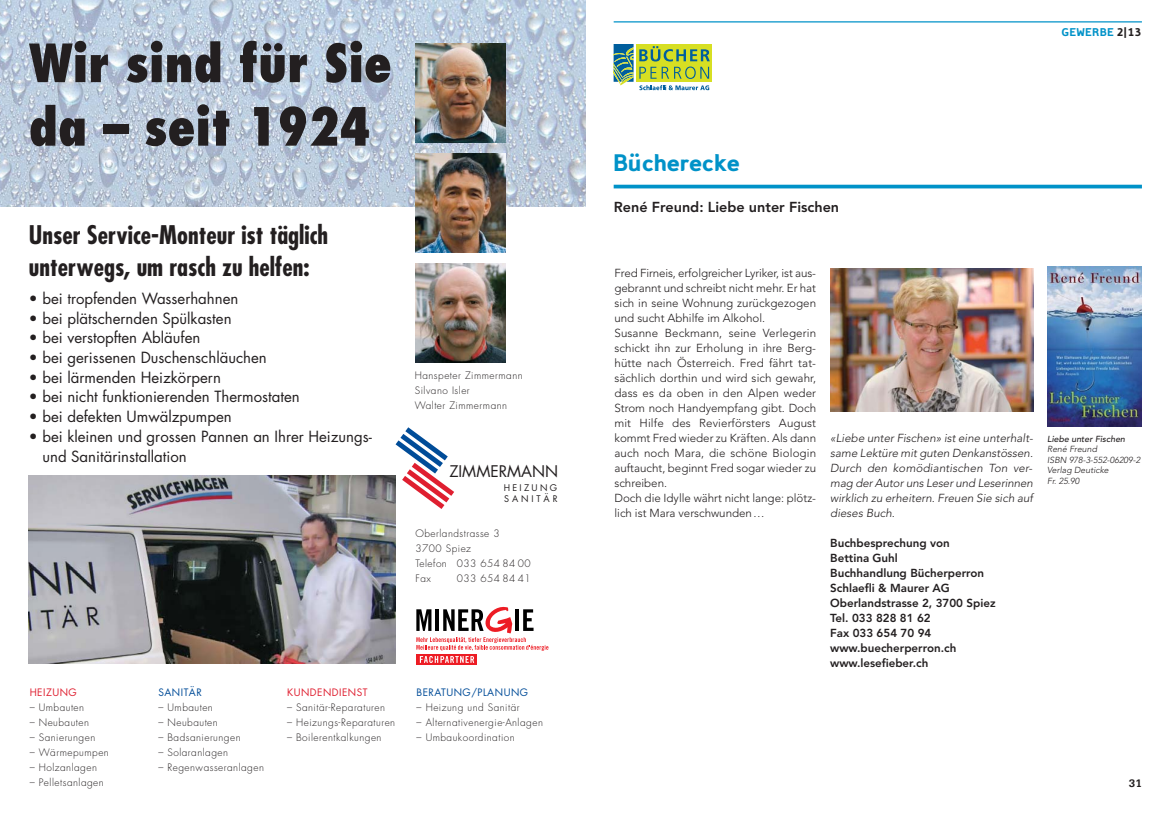
<style>
.page{position:relative;width:1170px;height:815px;background:#fff}
.page>*{position:absolute;margin:0;border:0;box-sizing:border-box;transform-origin:0 0}
.t1{font:800 condensed 51.25px/63.5px "Futura";color:#231f20}
.t2{font:700 condensed 25px/32.4px "Futura";color:#231f20}
.t3{font:900 25px "Domestos 98";letter-spacing:.025em;color:#0092c8}
.t4{font:15.62px "Futura";color:#231f20}
.t5{font:15px/19.8px "Futura";color:#231f20}
.t6{font:800 14.38px "Avenir";color:#231f20}
.t7{font:900 11.75px "Domestos 98";letter-spacing:.075em;color:#0092c8}
.t8{font:300 11.5px/15px "Avenir";color:#231f20}
.t9{font:800 11.5px/15px "Avenir";color:#231f20}
.t10{font:700 11.5px "Serifa";color:#231f20}
.t11{font:300 10px/15px "Futura";letter-spacing:.05em;color:#231f20}
.t12{font:10px "Futura";letter-spacing:.05em;color:#004c98}
.t13{font:10px "Futura";letter-spacing:.05em;color:#df1f30}
.t14{font:8.88px/11.5px "Futura";letter-spacing:.29em;color:#231f20}
.t15{font:300 8.75px/10.6px "Avenir";color:#231f20}
.t16{font:500 8.75px "Avenir";color:#231f20}
.s1{color:#231f20}
</style>
<div class="page">
<img style="left:0;top:0;width:585px;height:207px">
<div style="left:416px;top:654px;width:61px;height:11px;background:#ed1c24"></div>
<svg style="left:416px;top:607px;width:132px;height:56px"></svg>
<img style="left:415px;top:44px;width:91px;height:99px">
<svg style="left:395px;top:427px;width:59px;height:87px"></svg>
<img style="left:415px;top:153px;width:91px;height:100px">
<img style="left:415px;top:263px;width:91px;height:99px">
<img style="left:29px;top:476px;width:366px;height:188px">
<hr style="left:613px;top:21px;width:528px;height:2px;background:#0092c8">
<hr style="left:613px;top:185px;width:528px;height:3px;background:#0092c8">
<img style="left:1047px;top:266px;width:94px;height:161px">
<img style="left:830px;top:268px;width:203px;height:144px">
<div style="left:636px;top:44px;width:76px;height:38px;background:#d7df23"></div>
<svg style="left:613px;top:44px;width:20px;height:41px"></svg>
<svg style="left:639px;top:46px;width:70px;height:33px"></svg>
<svg style="left:639px;top:85px;width:70px;height:5px"></svg>
<h1 class="t1" style="left:29px;top:36px;width:364px">Wir sind für Sie da – seit 1924</h1>
<h2 class="t2" style="left:29px;top:221px;width:300px">Unser Service-Monteur ist täglich unterwegs, um rasch zu helfen:</h2>
<h3 class="t5" style="left:29px;top:290px;width:211px">• bei tropfenden Wasserhahnen</h3>
<h3 class="t5" style="left:29px;top:310px;width:204px">• bei plätschernden Spülkasten</h3>
<h3 class="t5" style="left:29px;top:329px;width:173px">• bei verstopften Abläufen</h3>
<h3 class="t5" style="left:29px;top:349px;width:239px">• bei gerissenen Duschenschläuchen</h3>
<h3 class="t5" style="left:29px;top:369px;width:193px">• bei lärmenden Heizkörpern</h3>
<h3 class="t5" style="left:29px;top:388px;width:272px">• bei nicht funktionierenden Thermostaten</h3>
<h3 class="t5" style="left:29px;top:408px;width:204px">• bei defekten Umwälzpumpen</h3>
<h3 class="t5" style="left:42px;top:428px;width:331px;text-indent:-13px">• bei kleinen und grossen Pannen an Ihrer Heizungs&shy;und Sanitärinstallation</h3>
<p class="t11" style="left:415px;top:369px;width:109px">Hanspeter Zimmermann<br>Silvano Isler<br>Walter Zimmermann</p>
<h3 class="t4" style="left:449px;top:464px;width:110px">ZIMMERMANN</h3>
<p class="t14" style="left:504px;top:482px;width:55px">HEIZUNG<br>SANITÄR</p>
<p class="t11" style="left:415px;top:527px;width:117px">Oberlandstrasse 3<br>3700 Spiez<br>Telefon 033 654 84 00<br>Fax</p>
<p class="t11" style="left:456px;top:572px;width:76px">033 654 84 41</p>
<p class="t13" style="left:30px;top:688px;width:49px">HEIZUNG</p>
<p class="t11" style="left:30px;top:701px;width:56px">– Umbauten</p>
<p class="t11" style="left:30px;top:716px;width:61px">– Neubauten</p>
<p class="t11" style="left:30px;top:731px;width:67px">– Sanierungen</p>
<p class="t11" style="left:30px;top:746px;width:81px">– Wärmepumpen</p>
<p class="t11" style="left:30px;top:761px;width:69px">– Holzanlagen</p>
<p class="t11" style="left:30px;top:776px;width:76px">– Pelletsanlagen</p>
<p class="t12" style="left:158px;top:688px;width:45px">SANITÄR</p>
<p class="t11" style="left:158px;top:701px;width:56px">– Umbauten</p>
<p class="t11" style="left:158px;top:716px;width:61px">– Neubauten</p>
<p class="t11" style="left:158px;top:731px;width:84px">– Badsanierungen</p>
<p class="t11" style="left:158px;top:746px;width:71px">– Solaranlagen</p>
<p class="t11" style="left:158px;top:761px;width:107px">– Regenwasseranlagen</p>
<p class="t13" style="left:287px;top:688px;width:82px">KUNDENDIENST</p>
<p class="t11" style="left:287px;top:701px;width:99px">– Sanitär-Reparaturen</p>
<p class="t11" style="left:287px;top:716px;width:110px">– Heizungs-Reparaturen</p>
<p class="t11" style="left:287px;top:731px;width:96px">– Boilerentkalkungen</p>
<p class="t12" style="left:416px;top:688px;width:113px">BERATUNG/PLANUNG</p>
<p class="t11" style="left:416px;top:701px;width:104px">– Heizung und Sanitär</p>
<p class="t11" style="left:416px;top:716px;width:128px">– Alternativenergie-Anlagen</p>
<p class="t11" style="left:416px;top:731px;width:100px">– Umbaukoordination</p>
<p class="t7" style="left:1061px;top:28px;width:81px">GEWERBE <span class="s1">2|13</span></p>
<h2 class="t3" style="left:614px;top:154px;width:127px">Bücherecke</h2>
<p class="t6" style="left:613px;top:201px;width:227px">René Freund: Liebe unter Fischen</p>
<p class="t8" style="left:614px;top:266px;width:203px">Fred Firneis, erfolgreicher Lyriker, ist aus&shy;gebrannt und schreibt nicht mehr. Er hat sich in seine Wohnung zurückgezogen und sucht Abhilfe im Alkohol.<br>Susanne Beckmann, seine Verlegerin schickt ihn zur Erholung in ihre Berg - hütte nach Österreich. Fred fährt tat&shy;sächlich dorthin und wird sich gewahr, dass es da oben in den Alpen weder Strom noch Handyempfang gibt. Doch mit Hilfe des Revierförsters August kommt Fred wieder zu Kräften. Als dann auch noch Mara, die schöne Biologin auftaucht, beginnt Fred sogar wieder zu schreiben.<br>Doch die Idylle währt nicht lange: plötz&shy;lich ist Mara verschwunden…</p>
<p class="t8" style="left:830px;top:431px;width:206px">«Liebe unter Fischen» ist eine unterhalt&shy;same Lektüre mit guten Denkanstössen.<br>Durch den komödiantischen Ton ver&shy;mag der Autor uns Leser und Leserinnen wirklich zu erheitern. Freuen Sie sich auf dieses Buch.</p>
<p class="t9" style="left:830px;top:536px;width:167px">Buchbesprechung von<br>Bettina Guhl<br>Buchhandlung Bücherperron<br>Schlaefli &amp; Maurer AG<br>Oberlandstrasse 2, 3700 Spiez<br>Tel. 033 828 81 62<br>Fax 033 654 70 94 www.buecherperron.ch www.lesefieber.ch</p>
<p class="t16" style="left:1047px;top:435px;width:81px">Liebe unter Fischen</p>
<p class="t15" style="left:1047px;top:445px;width:96px">René Freund<br>ISBN 978-3-552-06209-2<br>Verlag Deuticke<br>Fr. 25.90</p>
<p class="t10" style="left:1128px;top:779px;width:15px">31</p>
</div>
